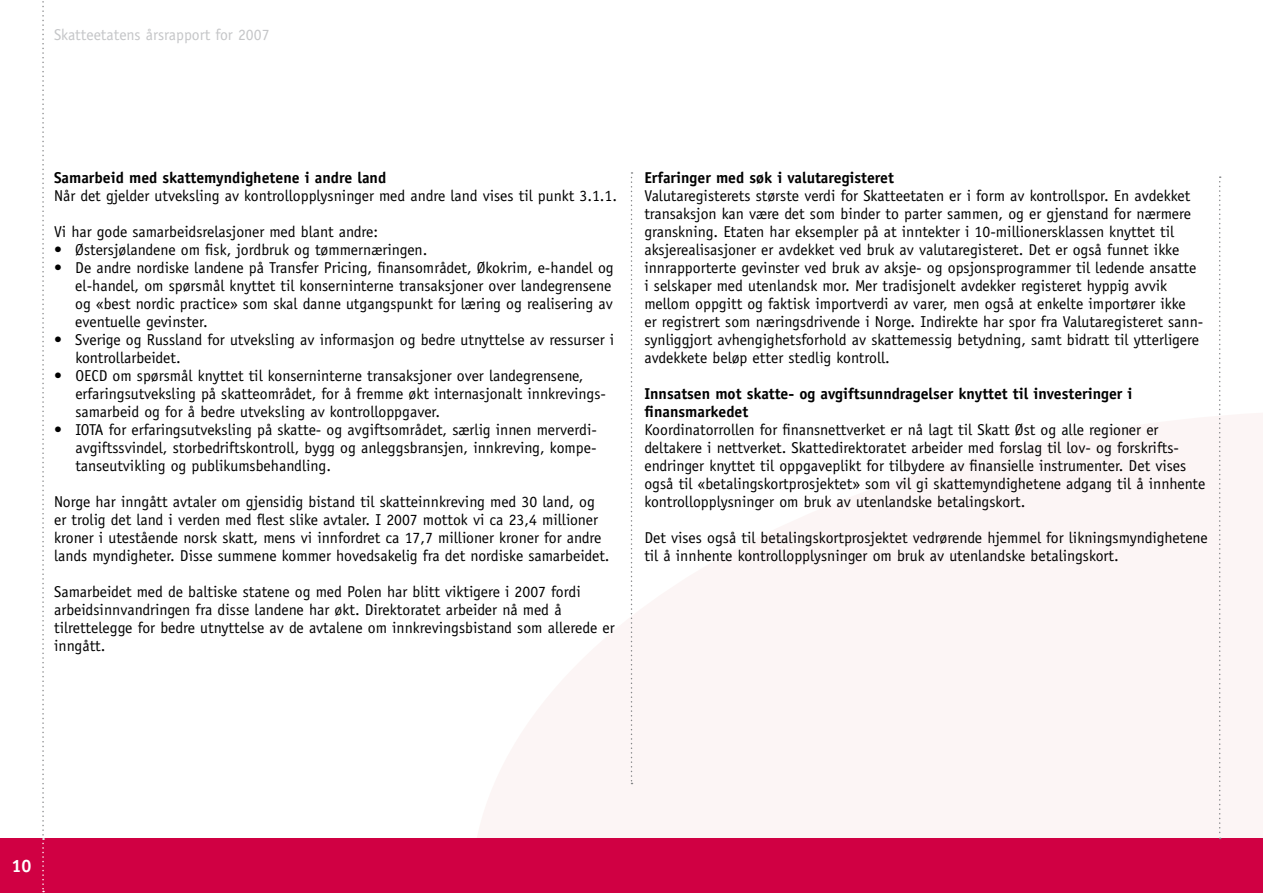
<style>
.page{position:relative;width:1263px;height:893px;background:#fff}
.page>*{position:absolute;margin:0;border:0;box-sizing:border-box;transform-origin:0 0}
.t1{font:700 18px "Officina Sans";color:#fff}
.t2{font:15.75px/18px "Officina Sans";color:#000}
.t3{font:700 15.75px/18px "Officina Sans";color:#000}
.t4{font:15.75px "Officina Sans";color:#c5c6c8}
</style>
<div class="page">
<div style="left:0;top:839px;width:1263px;height:54px;background:#d00043"></div>
<svg style="left:42px;top:1px;width:2px;height:891px"></svg>
<svg style="left:631px;top:172px;width:1px;height:612px"></svg>
<svg style="left:1219px;top:176px;width:2px;height:663px"></svg>
<p class="t4" style="left:54px;top:26px;width:217px">Skatteetatens årsrapport for 2007</p>
<p class="t3" style="left:54px;top:169px;width:334px">Samarbeid med skattemyndighetene i andre land</p>
<p class="t2" style="left:54px;top:187px;width:565px">Når det gjelder utveksling av kontrollopplysninger med andre land vises til punkt 3.1.1.</p>
<p class="t2" style="left:54px;top:223px;width:326px">Vi har gode samarbeidsrelasjoner med blant andre:</p>
<p class="t2" style="left:54px;top:241px;width:375px">• Østersjølandene om fisk, jordbruk og tømmernæringen.</p>
<p class="t2" style="left:75px;top:259px;width:540px;text-indent:-21px">• De andre nordiske landene på Transfer Pricing, finansområdet, Økokrim, e-handel og el-handel, om spørsmål knyttet til konserninterne transaksjoner over landegrensene og «best nordic practice» som skal danne utgangspunkt for læring og realisering av eventuelle gevinster.</p>
<p class="t2" style="left:75px;top:331px;width:540px;text-indent:-21px">• Sverige og Russland for utveksling av informasjon og bedre utnyttelse av ressurser i kontrollarbeidet.</p>
<p class="t2" style="left:75px;top:367px;width:532px;text-indent:-21px">• OECD om spørsmål knyttet til konserninterne transaksjoner over landegrensene, erfaringsutveksling på skatteområdet, for å fremme økt internasjonalt innkrevings&shy;samarbeid og for å bedre utveksling av kontrolloppgaver.</p>
<p class="t2" style="left:75px;top:421px;width:521px;text-align:justify;text-indent:-21px">• IOTA for erfaringsutveksling på skatte- og avgiftsområdet, særlig innen merverdi&shy;avgiftssvindel, storbedriftskontroll, bygg og anleggsbransjen, innkreving, kompe&shy;tanseutvikling og publikumsbehandling.</p>
<p class="t2" style="left:54px;top:493px;width:557px">Norge har inngått avtaler om gjensidig bistand til skatteinnkreving med 30 land, og er trolig det land i verden med flest slike avtaler. I 2007 mottok vi ca 23,4 millioner kroner i utestående norsk skatt, mens vi innfordret ca 17,7 millioner kroner for andre lands myndigheter. Disse summene kommer hovedsakelig fra det nordiske samarbeidet.</p>
<p class="t2" style="left:54px;top:583px;width:562px">Samarbeidet med de baltiske statene og med Polen har blitt viktigere i 2007 fordi arbeidsinnvandringen fra disse landene har økt. Direktoratet arbeider nå med å tilrettelegge for bedre utnyttelse av de avtalene om innkrevingsbistand som allerede er inngått.</p>
<p class="t3" style="left:644px;top:169px;width:251px">Erfaringer med søk i valutaregisteret</p>
<p class="t2" style="left:644px;top:187px;width:560px">Valutaregisterets største verdi for Skatteetaten er i form av kontrollspor. En avdekket transaksjon kan være det som binder to parter sammen, og er gjenstand for nærmere granskning. Etaten har eksempler på at inntekter i 10-millionersklassen knyttet til aksjerealisasjoner er avdekket ved bruk av valutaregisteret. Det er også funnet ikke innrapporterte gevinster ved bruk av aksje- og opsjonsprogrammer til ledende ansatte i selskaper med utenlandsk mor. Mer tradisjonelt avdekker registeret hyppig avvik mellom oppgitt og faktisk importverdi av varer, men også at enkelte importører ikke<br>er registrert som næringsdrivende i Norge. Indirekte har spor fra Valutaregisteret sann&shy;synliggjort avhengighetsforhold av skattemessig betydning, samt bidratt til ytterligere avdekkete beløp etter stedlig kontroll.</p>
<p class="t3" style="left:644px;top:385px;width:490px">Innsatsen mot skatte- og avgiftsunndragelser knyttet til investeringer i finansmarkedet</p>
<p class="t2" style="left:644px;top:421px;width:563px">Koordinatorrollen for finansnettverket er nå lagt til Skatt Øst og alle regioner er deltakere i nettverket. Skattedirektoratet arbeider med forslag til lov- og forskrifts&shy;endringer knyttet til oppgaveplikt for tilbydere av finansielle instrumenter. Det vises også til «betalingskortprosjektet» som vil gi skattemyndighetene adgang til å innhente kontrollopplysninger om bruk av utenlandske betalingskort.</p>
<p class="t2" style="left:644px;top:529px;width:565px">Det vises også til betalingskortprosjektet vedrørende hjemmel for likningsmyndighetene til å innhente kontrollopplysninger om bruk av utenlandske betalingskort.</p>
<p class="t1" style="left:12px;top:854px;width:22px">10</p>
</div>
